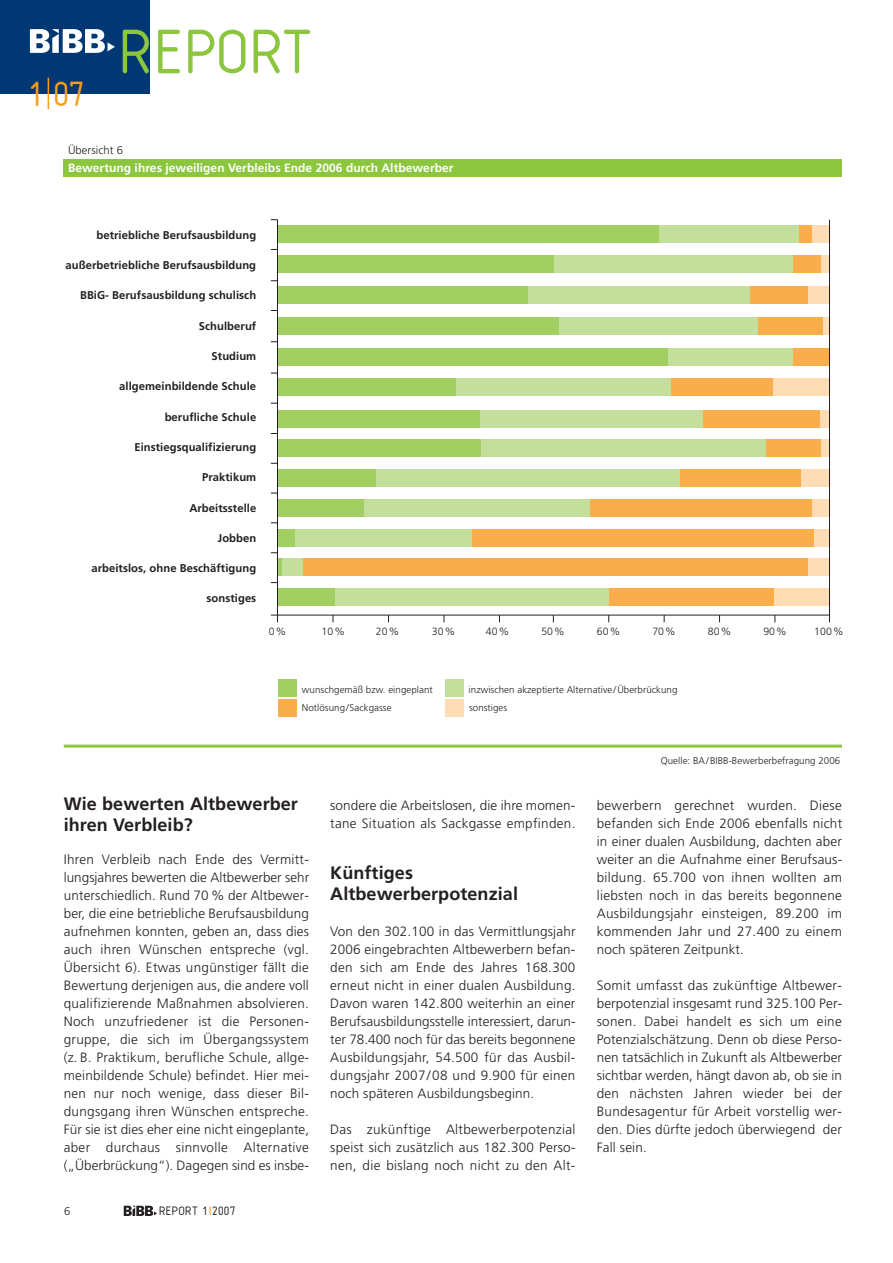
<style>
.page{position:relative;width:893px;height:1263px;background:#fff}
.page>*{position:absolute;margin:0;border:0;box-sizing:border-box;transform-origin:0 0}
.t1{font:65.4px "Isonorm 3098";letter-spacing:.04em;color:#8bc63e}
.t2{font:36.45px "Isonorm 3098";color:#f89c1c}
.t3{font:700 18px/21px "Frutiger";letter-spacing:.005em;color:#231f20}
.t4{font:300 13.5px/18px "Frutiger";letter-spacing:.01em;color:#231f20;text-align:justify}
.t5{font:12.75px "Isonorm 3098";letter-spacing:.04em;color:#231f20}
.t6{font:700 12px "Frutiger";letter-spacing:.005em;color:#fff}
.t7{font:700 11.25px "Frutiger";letter-spacing:.005em;color:#231f20}
.t8{font:300 11.25px "Frutiger";letter-spacing:.005em;color:#231f20}
.t9{font:300 10.5px "Frutiger";letter-spacing:.005em;color:#231f20}
.t10{font:300 9.75px "Frutiger";letter-spacing:.005em;color:#231f20}
.s1{color:#f89c1c}
</style>
<div class="page">
<div style="left:64px;top:159px;width:778px;height:17px;background:#8bc63e"></div>
<div style="left:278px;top:225px;width:385px;height:17px;background:#a2cf62"></div>
<div style="left:811px;top:225px;width:19px;height:17px;background:#feddb4"></div>
<div style="left:799px;top:225px;width:12px;height:17px;background:#faae4b"></div>
<div style="left:278px;top:680px;width:19px;height:17px;background:#a2cf62"></div>
<div style="left:445px;top:680px;width:19px;height:17px;background:#c4df9b"></div>
<div style="left:445px;top:700px;width:19px;height:17px;background:#feddb4"></div>
<div style="left:278px;top:700px;width:19px;height:17px;background:#faae4b"></div>
<hr style="left:64px;top:745px;width:778px;height:3px;background:#8bc63e">
<div style="left:659px;top:225px;width:140px;height:17px;background:#c4df9b"></div>
<div style="left:278px;top:255px;width:277px;height:17px;background:#a2cf62"></div>
<div style="left:820px;top:255px;width:10px;height:17px;background:#feddb4"></div>
<div style="left:792px;top:255px;width:28px;height:17px;background:#faae4b"></div>
<div style="left:555px;top:255px;width:238px;height:17px;background:#c4df9b"></div>
<div style="left:278px;top:286px;width:250px;height:17px;background:#a2cf62"></div>
<div style="left:808px;top:286px;width:22px;height:17px;background:#feddb4"></div>
<div style="left:749px;top:286px;width:59px;height:17px;background:#faae4b"></div>
<div style="left:528px;top:286px;width:222px;height:17px;background:#c4df9b"></div>
<div style="left:278px;top:318px;width:282px;height:17px;background:#a2cf62"></div>
<div style="left:820px;top:318px;width:10px;height:17px;background:#feddb4"></div>
<div style="left:758px;top:318px;width:64px;height:17px;background:#faae4b"></div>
<div style="left:559px;top:318px;width:199px;height:17px;background:#c4df9b"></div>
<div style="left:278px;top:379px;width:178px;height:17px;background:#a2cf62"></div>
<div style="left:773px;top:379px;width:57px;height:17px;background:#feddb4"></div>
<div style="left:671px;top:379px;width:102px;height:17px;background:#faae4b"></div>
<div style="left:456px;top:379px;width:215px;height:17px;background:#c4df9b"></div>
<div style="left:278px;top:410px;width:203px;height:17px;background:#a2cf62"></div>
<div style="left:819px;top:410px;width:11px;height:17px;background:#feddb4"></div>
<div style="left:702px;top:410px;width:117px;height:17px;background:#faae4b"></div>
<div style="left:481px;top:410px;width:222px;height:17px;background:#c4df9b"></div>
<div style="left:278px;top:440px;width:203px;height:17px;background:#a2cf62"></div>
<div style="left:820px;top:440px;width:10px;height:17px;background:#feddb4"></div>
<div style="left:758px;top:440px;width:62px;height:17px;background:#faae4b"></div>
<div style="left:481px;top:440px;width:284px;height:17px;background:#c4df9b"></div>
<div style="left:278px;top:469px;width:99px;height:17px;background:#a2cf62"></div>
<div style="left:800px;top:469px;width:30px;height:17px;background:#feddb4"></div>
<div style="left:680px;top:469px;width:120px;height:17px;background:#faae4b"></div>
<div style="left:377px;top:469px;width:303px;height:17px;background:#c4df9b"></div>
<div style="left:278px;top:499px;width:87px;height:17px;background:#a2cf62"></div>
<div style="left:809px;top:499px;width:21px;height:17px;background:#feddb4"></div>
<div style="left:590px;top:499px;width:221px;height:17px;background:#faae4b"></div>
<div style="left:365px;top:499px;width:225px;height:17px;background:#c4df9b"></div>
<div style="left:278px;top:529px;width:18px;height:17px;background:#a2cf62"></div>
<div style="left:813px;top:529px;width:17px;height:17px;background:#feddb4"></div>
<div style="left:472px;top:529px;width:342px;height:17px;background:#faae4b"></div>
<div style="left:296px;top:529px;width:176px;height:17px;background:#c4df9b"></div>
<div style="left:278px;top:559px;width:5px;height:17px;background:#a2cf62"></div>
<div style="left:807px;top:559px;width:23px;height:17px;background:#feddb4"></div>
<div style="left:303px;top:559px;width:505px;height:17px;background:#faae4b"></div>
<div style="left:282px;top:559px;width:21px;height:17px;background:#c4df9b"></div>
<div style="left:278px;top:589px;width:58px;height:17px;background:#a2cf62"></div>
<div style="left:770px;top:589px;width:60px;height:17px;background:#feddb4"></div>
<div style="left:608px;top:589px;width:166px;height:17px;background:#faae4b"></div>
<div style="left:336px;top:589px;width:273px;height:17px;background:#c4df9b"></div>
<div style="left:278px;top:349px;width:390px;height:17px;background:#a2cf62"></div>
<div style="left:792px;top:349px;width:38px;height:17px;background:#faae4b"></div>
<div style="left:668px;top:349px;width:125px;height:17px;background:#c4df9b"></div>
<hr style="left:277px;top:220px;width:1px;height:402px;background:#231f20">
<hr style="left:271px;top:615px;width:559px;height:1px;background:#231f20">
<hr style="left:829px;top:220px;width:1px;height:402px;background:#231f20">
<div style="left:0;top:0;width:150px;height:94px;background:#013874"></div>
<img style="left:30px;top:29px;width:85px;height:24px">
<hr style="left:48px;top:78px;width:1px;height:31px;background:#f89c1c">
<img style="left:123px;top:1206px;width:34px;height:10px">
<h2 class="t2" style="left:31px;top:73px;width:56px">1 07</h2>
<h1 class="t1" style="left:123px;top:12px;width:194px">REPORT</h1>
<p class="t8" style="left:68px;top:145px;width:56px">Übersicht 6</p>
<p class="t6" style="left:68px;top:163px;width:387px">Bewertung ihres jeweiligen Verbleibs Ende 2006 durch Altbewerber</p>
<p class="t7" style="left:96px;top:230px;width:161px">betriebliche Berufsausbildung</p>
<p class="t7" style="left:66px;top:261px;width:192px">außerbetriebliche Berufsausbildung</p>
<p class="t7" style="left:80px;top:291px;width:178px">BBiG- Berufsausbildung schulisch</p>
<p class="t7" style="left:199px;top:321px;width:59px">Schulberuf</p>
<p class="t7" style="left:212px;top:352px;width:46px">Studium</p>
<p class="t7" style="left:119px;top:382px;width:138px">allgemeinbildende Schule</p>
<p class="t7" style="left:165px;top:412px;width:93px">berufliche Schule</p>
<p class="t7" style="left:134px;top:442px;width:123px">Einstiegsqualifizierung</p>
<p class="t7" style="left:202px;top:473px;width:56px">Praktikum</p>
<p class="t7" style="left:189px;top:503px;width:68px">Arbeitsstelle</p>
<p class="t7" style="left:218px;top:533px;width:40px">Jobben</p>
<p class="t7" style="left:91px;top:564px;width:166px">arbeitslos, ohne Beschäftigung</p>
<p class="t7" style="left:206px;top:594px;width:51px">sonstiges</p>
<p class="t9" style="left:269px;top:627px;width:19px">0%</p>
<p class="t9" style="left:321px;top:627px;width:25px">10%</p>
<p class="t9" style="left:376px;top:627px;width:25px">20%</p>
<p class="t9" style="left:432px;top:627px;width:25px">30%</p>
<p class="t9" style="left:486px;top:627px;width:25px">40%</p>
<p class="t9" style="left:541px;top:627px;width:25px">50%</p>
<p class="t9" style="left:597px;top:627px;width:25px">60%</p>
<p class="t9" style="left:652px;top:627px;width:25px">70%</p>
<p class="t9" style="left:708px;top:627px;width:25px">80%</p>
<p class="t9" style="left:763px;top:627px;width:25px">90%</p>
<p class="t9" style="left:814px;top:627px;width:31px">100%</p>
<p class="t10" style="left:302px;top:686px;width:132px">wunschgemäß bzw. eingeplant</p>
<p class="t10" style="left:469px;top:686px;width:210px">inzwischen akzeptierte Alternative/Überbrückung</p>
<p class="t10" style="left:302px;top:704px;width:91px">Notlösung/Sackgasse</p>
<p class="t10" style="left:469px;top:704px;width:40px">sonstiges</p>
<p class="t10" style="left:661px;top:757px;width:181px">Quelle: BA/BIBB-Bewerberbefragung 2006</p>
<h3 class="t3" style="left:64px;top:795px;width:236px">Wie bewerten Altbewerber ihren Verbleib?</h3>
<p class="t4" style="left:64px;top:851px;width:247px">Ihren Verbleib nach Ende des Vermitt&shy;lungsjahres bewerten die Altbewerber sehr unterschiedlich. Rund 70 % der Altbewer&shy;ber, die eine betriebliche Berufsausbildung aufnehmen konnten, geben an, dass dies auch ihren Wünschen entspreche (vgl.<br>Übersicht 6). Etwas ungünstiger fällt die Bewertung derjenigen aus, die andere voll qualifizierende Maßnahmen absolvieren.<br>Noch unzufriedener ist die Personen&shy;gruppe, die sich im Übergangssystem (z. B. Praktikum, berufliche Schule, allge&shy;meinbildende Schule) befindet. Hier mei&shy;nen nur noch wenige, dass dieser Bil&shy;dungsgang ihren Wünschen entspreche.<br>Für sie ist dies eher eine nicht eingeplante, aber durchaus sinnvolle Alternative („Überbrückung“). Dagegen sind es insbe-</p>
<p class="t8" style="left:64px;top:1207px;width:8px">6</p>
<p class="t5" style="left:160px;top:1203px;width:77px">REPORT 1 <span class="s1">|</span>2007</p>
<p class="t4" style="left:330px;top:797px;width:247px">sondere die Arbeitslosen, die ihre momen&shy;tane Situation als Sackgasse empfinden.</p>
<h3 class="t3" style="left:330px;top:864px;width:189px">Künftiges<br>Altbewerberpotenzial</h3>
<p class="t4" style="left:330px;top:923px;width:247px">Von den 302.100 in das Vermittlungsjahr 2006 eingebrachten Altbewerbern befan&shy;den sich am Ende des Jahres 168.300 erneut nicht in einer dualen Ausbildung.<br>Davon waren 142.800 weiterhin an einer Berufsausbildungsstelle interessiert, darun&shy;ter 78.400 noch für das bereits begonnene Ausbildungsjahr, 54.500 für das Ausbil&shy;dungsjahr 2007/08 und 9.900 für einen noch späteren Ausbildungsbeginn.</p>
<p class="t4" style="left:330px;top:1121px;width:247px">Das zukünftige Altbewerberpotenzial speist sich zusätzlich aus 182.300 Perso&shy;nen, die bislang noch nicht zu den Alt-</p>
<p class="t4" style="left:597px;top:797px;width:247px">bewerbern gerechnet wurden. Diese befanden sich Ende 2006 ebenfalls nicht in einer dualen Ausbildung, dachten aber weiter an die Aufnahme einer Berufsaus&shy;bildung. 65.700 von ihnen wollten am liebsten noch in das bereits begonnene Ausbildungsjahr einsteigen, 89.200 im kommenden Jahr und 27.400 zu einem noch späteren Zeitpunkt.</p>
<p class="t4" style="left:597px;top:977px;width:247px">Somit umfasst das zukünftige Altbewer&shy;berpotenzial insgesamt rund 325.100 Per&shy;sonen. Dabei handelt es sich um eine Potenzialschätzung. Denn ob diese Perso&shy;nen tatsächlich in Zukunft als Altbewerber sichtbar werden, hängt davon ab, ob sie in den nächsten Jahren wieder bei der Bundesagentur für Arbeit vorstellig wer&shy;den. Dies dürfte jedoch überwiegend der Fall sein.</p>
</div>
